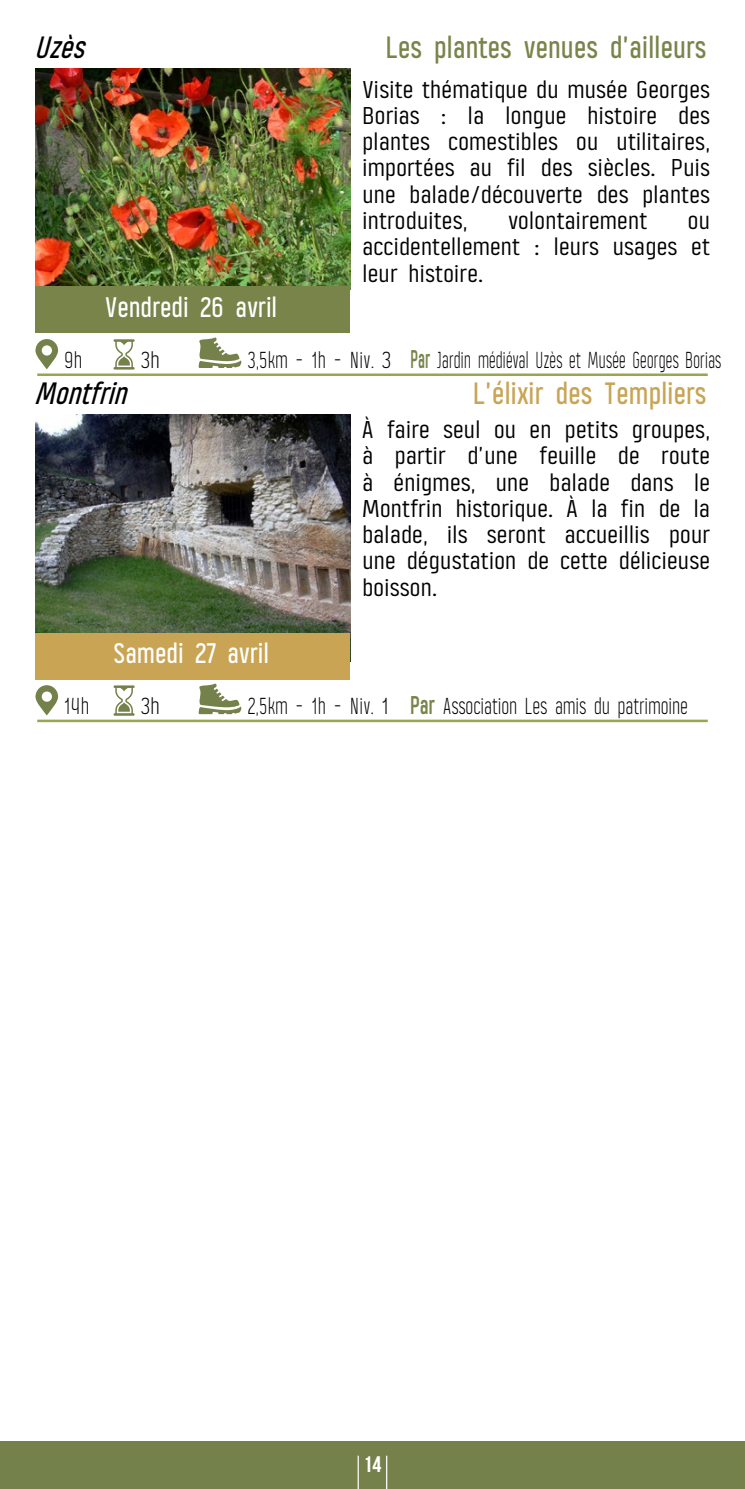
<style>
.page{position:relative;width:745px;height:1489px;background:#fff}
.page>*{position:absolute;margin:0;border:0;box-sizing:border-box;transform-origin:0 0}
.t1{font:500 30px "Alasar";letter-spacing:.01em;color:#78844a}
.t2{font:500 30px "Alasar";letter-spacing:.01em;color:#c9a454}
.t3{font:italic 500 30px "Alasar";color:#000}
.t4{font:500 27.5px "Alasar";letter-spacing:.01em;color:#fff}
.t5{font:23.5px/26.2px "Alasar";letter-spacing:.01em;color:#020203;text-align:justify;scale:1.11 1}
.t6{font:300 22.5px "Alasar";color:#000;scale:.85 1}
.t7{font:300 22.5px "Alasar";color:#000;scale:.75 1}
.t8{font:300 22.5px "Alasar";color:#000;scale:.9 1}
.t9{font:300 22.5px "Alasar";color:#000}
.t10{font:700 22.5px "Bebas Neue";color:#fff}
.s1{font-weight:700;font-size:25px;color:#78844a}
</style>
<div class="page">
<div style="left:0;top:1440px;width:744px;height:48px;background:#75814a"></div>
<hr style="left:357px;top:1455px;width:1px;height:33px;background:#fff">
<hr style="left:386px;top:1455px;width:1px;height:33px;background:#fff">
<svg style="left:35px;top:339px;width:23px;height:30px"></svg>
<div style="left:42px;top:345px;width:10px;height:10px;background:#fff;border-radius:50%"></div>
<img style="left:36px;top:68px;width:314px;height:218px">
<div style="left:35px;top:286px;width:315px;height:47px;background:#78844a"></div>
<svg style="left:113px;top:339px;width:22px;height:30px"></svg>
<svg style="left:198px;top:337px;width:43px;height:31px"></svg>
<hr style="left:37px;top:373px;width:670px;height:3px;background:#98a650">
<svg style="left:35px;top:685px;width:23px;height:30px"></svg>
<div style="left:42px;top:691px;width:10px;height:10px;background:#fff;border-radius:50%"></div>
<img style="left:36px;top:414px;width:314px;height:218px">
<div style="left:35px;top:632px;width:315px;height:47px;background:#c9a454"></div>
<svg style="left:113px;top:685px;width:22px;height:30px"></svg>
<svg style="left:198px;top:683px;width:43px;height:31px"></svg>
<hr style="left:37px;top:719px;width:670px;height:3px;background:#98a650">
<p class="t3" style="left:36px;top:28px;width:60px">Uzès</p>
<p class="t8" style="left:65px;top:347px;width:21px">9h</p>
<p class="t1" style="left:387px;top:28px;width:321px">Les plantes venues d’ailleurs</p>
<p class="t5" style="left:363px;top:75px;width:314px">Visite thématique du musée Georges Borias : la longue histoire des plantes comestibles ou utilitaires, importées au fil des siècles. Puis une balade/découverte des plantes introduites,</p>
<p class="t5" style="left:509px;top:207px;width:127px">volontairement</p>
<p class="t5" style="left:363px;top:207px;width:314px;text-indent:325px">ou accidentellement : leurs usages et leur histoire.</p>
<p class="t4" style="left:107px;top:290px;width:173px">Vendredi 26 avril</p>
<p class="t9" style="left:142px;top:347px;width:20px">3h</p>
<p class="t6" style="left:248px;top:347px;width:170px">3,5km - 1h - Niv. 3</p>
<p class="t7" style="left:411px;top:347px;width:415px"><span class="s1">Par</span> Jardin médiéval Uzès et Musée Georges Borias</p>
<p class="t3" style="left:36px;top:374px;width:102px">Montfrin</p>
<p class="t2" style="left:474px;top:374px;width:234px">L’élixir des Templiers</p>
<p class="t5" style="left:363px;top:416px;width:314px">À faire seul ou en petits groupes, à partir d’une feuille de route à énigmes, une balade dans le Montfrin historique. À la fin de la balade, ils seront accueillis pour une dégustation de cette délicieuse boisson.</p>
<p class="t8" style="left:65px;top:693px;width:29px">14h</p>
<p class="t4" style="left:115px;top:636px;width:157px">Samedi 27 avril</p>
<p class="t9" style="left:142px;top:693px;width:20px">3h</p>
<p class="t6" style="left:248px;top:693px;width:168px">2,5km - 1h - Niv. 1</p>
<p class="t6" style="left:411px;top:693px;width:327px"><span class="s1">Par</span> Association Les amis du patrimoine</p>
<p class="t10" style="left:363px;top:1451px;width:20px">14</p>
</div>
